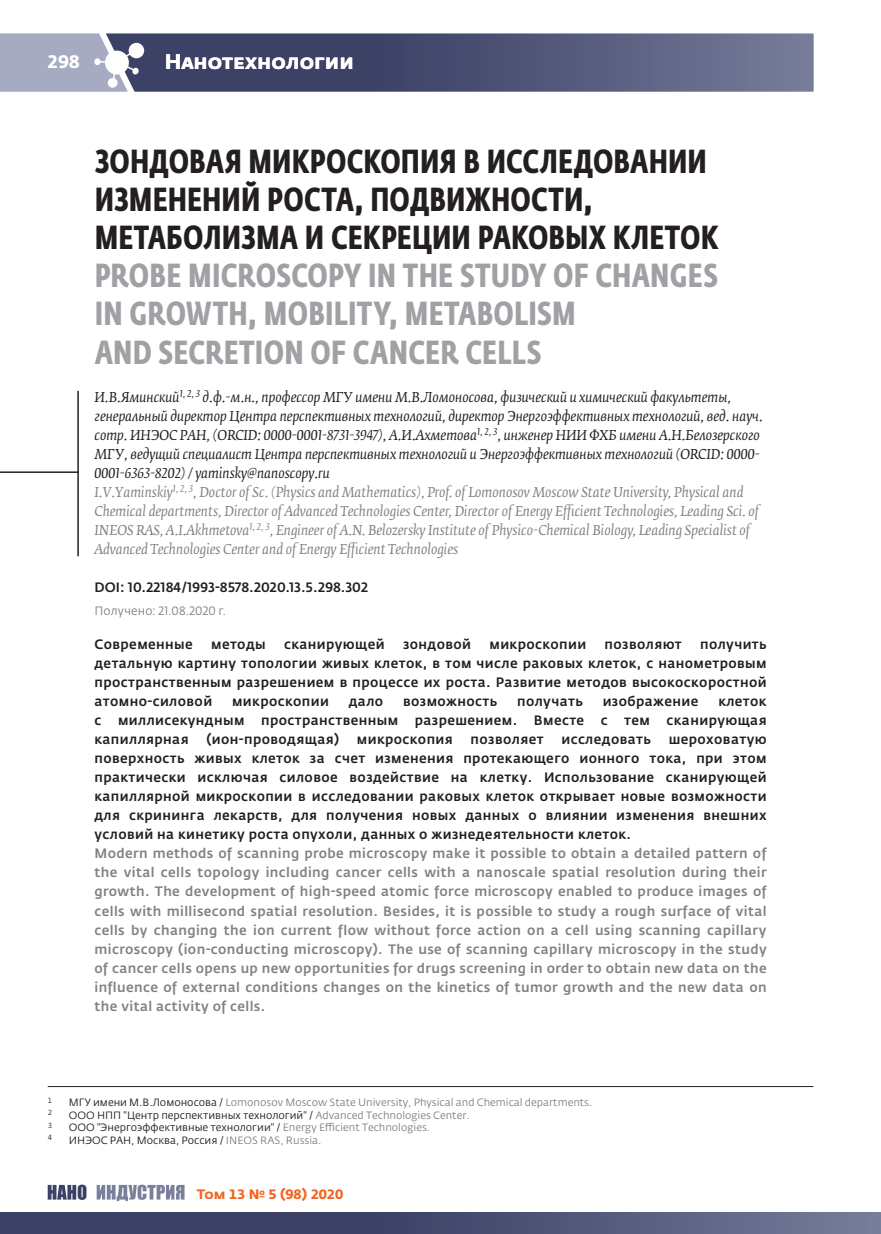
<style>
.page{position:relative;width:881px;height:1234px;background:#fff}
.page>*{position:absolute;margin:0;border:0;box-sizing:border-box;transform-origin:0 0}
.t1{font:700 33px/38.1px "Fedra Sans Cond Pro";color:#231f20}
.t2{font:700 33px/38.1px "Fedra Sans Cond Pro";letter-spacing:.005em;color:#a0a1a5}
.t3{font:700 21px "Fedra Sans Alt Pro";color:#fff}
.t4{font:700 18px "Fedra Sans Alt Pro";color:#fff}
.t5{font:italic 13.5px/19px "Fedra Serif B Pro";color:#231f20}
.t6{font:500 13.5px/19px "Fedra Sans Pro";letter-spacing:.03em;color:#231f20;text-align:justify}
.t7{font:500 13.5px/19px "Fedra Sans Pro";letter-spacing:.03em;color:#808285;text-align:justify}
.t8{font:500 13.5px "Fedra Sans Alt Pro";color:#231f20}
.t9{font:700 13.5px "Fedra Sans Alt Pro";color:#f36421}
.t10{font:12px "Fedra Sans Pro";letter-spacing:.015em;color:#808285}
.t11{font:10.5px "Fedra Sans Alt Pro";color:#231f20}
.t12{font:10.5px "Fedra Sans Alt Pro";color:#808285}
.t13{font:7.35px "Fedra Sans Alt Pro";color:#231f20}
.s1{color:#808285}
.s2{color:#231f20}
</style>
<div class="page">
<svg style="left:48px;top:1184px;width:38px;height:15px"></svg>
<svg style="left:97px;top:1184px;width:87px;height:16px"></svg>
<div style="left:0;top:1211px;width:880px;height:22px;background:linear-gradient(to right,#2d3459,#6c7190)"></div>
<svg style="left:0;top:33px;width:813px;height:59px;background:#606585"></svg>
<hr style="left:0;top:471px;width:79px;height:2px;background:#231f20">
<hr style="left:77px;top:391px;width:2px;height:165px;background:#231f20">
<hr style="left:48px;top:1085px;width:765px;height:1px;background:#231f20">
<h3 class="t4" style="left:48px;top:50px;width:34px">298</h3>
<h2 class="t3" style="left:165px;top:48px;width:190px">Нанотехнологии</h2>
<h1 class="t1" style="left:95px;top:143px;width:625px">Зондовая Микроскопия ВИсследовании<br>Изм енений Роста, Подвижности,<br>Метаболизма ИСекреции Раковых Клеток</h1>
<h1 class="t2" style="left:95px;top:257px;width:624px">PROBE MICROSCOPY IN THE STUDY OF CHANGES<br>IN GROWTH, MOBILITY, METABOLISM<br>AND SECRETION OF CANCER CELLS</h1>
<p class="t5" style="left:94px;top:387px;width:669px">И.В.Яминский<sup>1,</sup> <sup>2,</sup> <sup>3</sup> д.ф.-м.н., профессор МГУ имени М.В.Ломоносова, физический и химический факультеты, генеральный директор Центра перспективных технологий, директор Энергоэффективных технологий, вед. науч. сотр. ИНЭОС РАН, (ORCID: 0000-0001-8731-3947), А.И.Ахметова<sup>1,</sup> <sup>2,</sup> <sup>3</sup>, инженер НИИ ФХБ имени А.Н.Белозерского МГУ, ведущий специалист Центра перспективных технологий и Энергоэффективных технологий (ORCID: 0000- 0001-6363-8202) / yaminsky@nanoscopy.ru<br><span class="s1">I.V.Yaminskiy</span><sup>1,</sup> <sup>2,</sup> <sup>3</sup><span class="s1">, Doctor of Sc. (Physics and Mathematics), Prof. of Lomonosov Moscow State University, Physical and Chemical departments, Director of Advanced Technologies Center, Director of Energy Efficient Technologies, Leading Sci. of INEOS RAS, А.I.Аkhmetova</span><sup>1,</sup> <sup>2,</sup> <sup>3</sup><span class="s1">, Engineer of A.N. Belozersky Institute of Physico-Chemical Biology, Leading Specialist of Advanced Technologies Center and of Energy Efficient Technologies</span></p>
<p class="t8" style="left:94px;top:578px;width:275px">DOI: 10.22184/1993-8578.2020.13.5.298.302</p>
<p class="t10" style="left:94px;top:603px;width:133px">Получено: 21.08.2020 г.</p>
<p class="t6" style="left:94px;top:634px;width:100px">Современные</p>
<p class="t6" style="left:211px;top:634px;width:56px">методы</p>
<p class="t6" style="left:284px;top:634px;width:102px">сканирующей</p>
<p class="t6" style="left:403px;top:634px;width:69px">зондовой</p>
<p class="t6" style="left:489px;top:634px;width:98px">микроскопии</p>
<p class="t6" style="left:604px;top:634px;width:79px">позволяют</p>
<p class="t6" style="left:94px;top:634px;width:673px;text-indent:605px">получить детальную картину топологии живых клеток, в том числе раковых клеток, с нанометровым пространственным разрешением в процессе их роста. Развитие методов высокоскоростной атомно-силовой</p>
<p class="t6" style="left:232px;top:691px;width:98px">микроскопии</p>
<p class="t6" style="left:348px;top:691px;width:36px">дало</p>
<p class="t6" style="left:403px;top:691px;width:96px">возможность</p>
<p class="t6" style="left:517px;top:691px;width:67px">получать</p>
<p class="t6" style="left:602px;top:691px;width:97px">изображение</p>
<p class="t6" style="left:94px;top:691px;width:673px;text-indent:623px">клеток с миллисекундным пространственным разрешением. Вместе с тем сканирующая капиллярная</p>
<p class="t6" style="left:206px;top:729px;width:134px">(ион-проводящая)</p>
<p class="t6" style="left:357px;top:729px;width:97px">микроскопия</p>
<p class="t6" style="left:470px;top:729px;width:74px">позволяет</p>
<p class="t6" style="left:561px;top:729px;width:91px">исследовать</p>
<p class="t6" style="left:94px;top:729px;width:673px;text-indent:574px">шероховатую поверхность живых клеток за счет изменения протекающего ионного тока, при этом практически исключая силовое воздействие на клетку. Использование сканирующей капиллярной микроскопии в исследовании раковых клеток открывает новые возможности для скрининга лекарств, для получения новых данных о влиянии изменения внешних условий на кинетику роста опухоли, данных о жизнедеятельности клеток.</p>
<p class="t7" style="left:94px;top:844px;width:673px">Modern methods of scanning probe microscopy make it possible to obtain a detailed pattern of the vital cells topology including cancer cells with a nanoscale spatial resolution during their growth. The development of high-speed atomic force microscopy enabled to produce images of cells with millisecond spatial resolution. Besides, it is possible to study a rough surface of vital cells by changing the ion current flow without force action on a cell using scanning capillary microscopy (ion-conducting microscopy). The use of scanning capillary microscopy in the study of cancer cells opens up new opportunities for drugs screening in order to obtain new data on the influence of external conditions changes on the kinetics of tumor growth and the new data on the vital activity of cells.</p>
<p class="t13" style="left:48px;top:1095px;width:6px">1</p>
<p class="t12" style="left:69px;top:1095px;width:524px"><span class="s2">МГУ имени М.В.Ломоносова /</span> Lomonosov Moscow State University, Physical and Chemical departments.</p>
<p class="t13" style="left:48px;top:1107px;width:6px">2</p>
<p class="t11" style="left:69px;top:1108px;width:402px">ООО НПП "Центр перспективных технологий" / <span class="s1">Advanced Technologies Center.</span></p>
<p class="t13" style="left:48px;top:1120px;width:6px">3</p>
<p class="t11" style="left:69px;top:1120px;width:362px">ООО "Энергоэффективные технологии" / <span class="s1">Energy Efficient Technologies.</span></p>
<p class="t13" style="left:48px;top:1132px;width:6px">4</p>
<p class="t11" style="left:69px;top:1133px;width:254px">ИНЭОС РАН, Москва, Россия / <span class="s1">INEOS RAS, Russia.</span></p>
<p class="t9" style="left:197px;top:1185px;width:148px">Том 13 № 5 (98) 2020</p>
</div>
